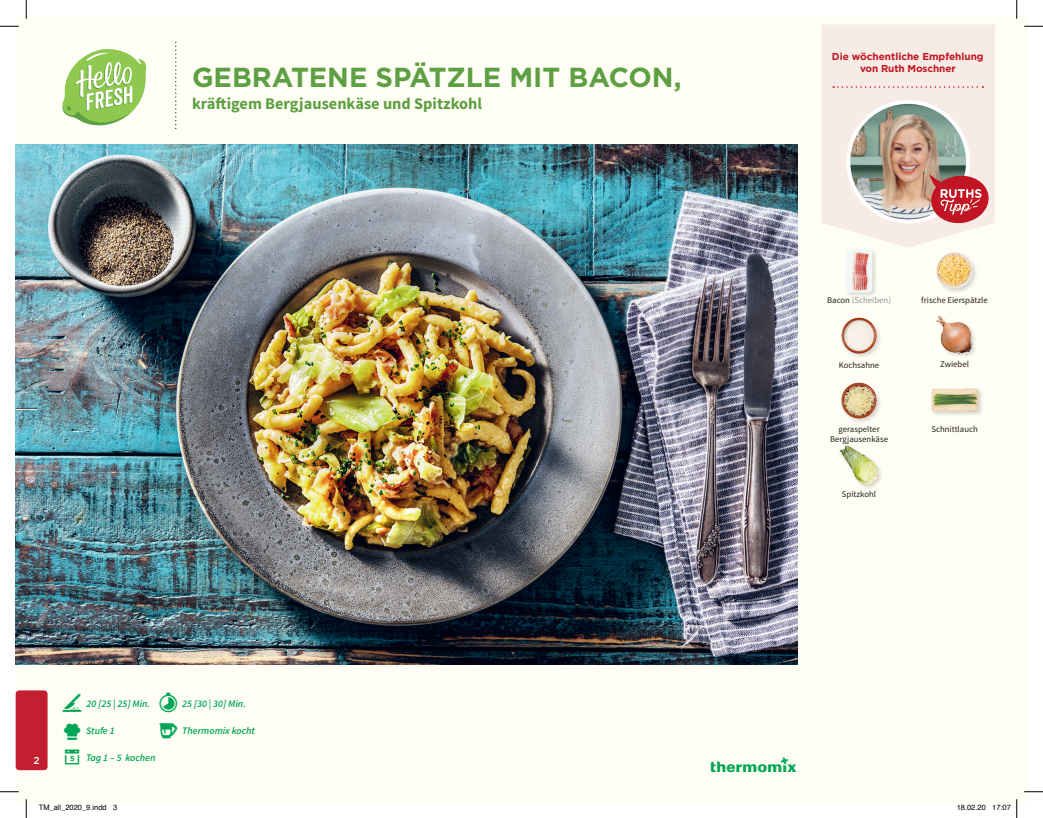
<style>
.page{position:relative;width:1043px;height:818px;background:#fff}
.page>*{position:absolute;margin:0;border:0;box-sizing:border-box;transform-origin:0 0}
.t1{font:700 27.5px "Gotham";color:#5e9f43}
.t2{font:700 16.25px "Source Sans Pro";color:#5e9f43}
.t3{font:italic 600 10px "Source Sans Pro";color:#00a656}
.t4{font:700 10px/12.5px "Gotham";color:#c11522;text-align:center}
.t5{font:500 10px "Gotham";color:#fffef4}
.t6{font:8.75px "Source Sans Pro";color:#231f20}
.t7{font:8.75px "Source Sans Pro";color:#939598}
.t8{font:7.5px "Helvetica";color:#000}
.s1{color:#231f20}
</style>
<div class="page">
<div style="left:16px;top:16px;width:1011px;height:786px;background:#fffef4"></div>
<svg style="left:62px;top:48px;width:85px;height:78px"></svg>
<div style="left:16px;top:690px;width:32px;height:80px;background:#c31f31;border-radius:4px"></div>
<svg style="left:175px;top:41px;width:622px;height:104px"></svg>
<div style="left:838px;top:445px;width:46px;height:46px;background:#231f20;opacity:.2"></div>
<img style="left:839px;top:445px;width:40px;height:40px">
<div style="left:930px;top:387px;width:54px;height:31px;background:#231f20;opacity:.2"></div>
<img style="left:930px;top:387px;width:48px;height:31px">
<img style="left:841px;top:382px;width:39px;height:40px">
<img style="left:841px;top:317px;width:39px;height:40px">
<img style="left:935px;top:315px;width:40px;height:42px">
<img style="left:936px;top:252px;width:40px;height:40px">
<div style="left:844px;top:248px;width:34px;height:50px;background:#231f20;opacity:.2"></div>
<img style="left:844px;top:249px;width:34px;height:43px">
<img style="left:16px;top:145px;width:781px;height:519px">
<svg style="left:821px;top:24px;width:174px;height:224px;background:#f7ede7"></svg>
<img style="left:848px;top:102px;width:120px;height:119px;border-radius:60px">
<div style="left:846px;top:100px;width:123px;height:123px;border:4px solid #fff;border-radius:50%"></div>
<svg style="left:833px;top:86px;width:150px;height:2px"></svg>
<svg style="left:929px;top:174px;width:61px;height:51px;background:#d0666b"></svg>
<svg style="left:16px;top:408px;width:21px;height:2px"></svg>
<svg style="left:0;top:25px;width:19px;height:2px"></svg>
<svg style="left:1024px;top:25px;width:18px;height:2px"></svg>
<svg style="left:0;top:791px;width:19px;height:1px"></svg>
<svg style="left:1024px;top:790px;width:18px;height:2px"></svg>
<svg style="left:25px;top:0;width:2px;height:19px"></svg>
<svg style="left:25px;top:799px;width:2px;height:19px"></svg>
<svg style="left:1016px;top:0;width:1px;height:19px"></svg>
<svg style="left:38px;top:802px;width:69px;height:1px"></svg>
<svg style="left:992px;top:799px;width:25px;height:19px"></svg>
<h1 class="t1" style="left:192px;top:59px;width:491px">GEBRATENE SPÄTZLE MIT BACON,</h1>
<h2 class="t2" style="left:192px;top:93px;width:291px">kräftigem Bergjausenkäse und Spitzkohl</h2>
<p class="t5" style="left:33px;top:753px;width:8px">12</p>
<p class="t3" style="left:87px;top:697px;width:65px">20 [25 | 25] Min.</p>
<p class="t3" style="left:182px;top:697px;width:65px">25 [30 | 30] Min.</p>
<p class="t3" style="left:86px;top:724px;width:30px">Stufe 1</p>
<p class="t3" style="left:182px;top:724px;width:74px">Thermomix kocht</p>
<p class="t3" style="left:86px;top:751px;width:71px">Tag 1 – 5 kochen</p>
<p class="t4" style="left:832px;top:50px;width:153px">Die wöchentliche Empfehlung von Ruth Moschner</p>
<p class="t7" style="left:827px;top:294px;width:65px"><span class="s1">Bacon</span> (Scheiben)</p>
<p class="t6" style="left:921px;top:294px;width:68px">frische Eierspätzle</p>
<p class="t6" style="left:838px;top:359px;width:42px">Kochsahne</p>
<p class="t6" style="left:940px;top:359px;width:30px">Zwiebel</p>
<p class="t6" style="left:838px;top:424px;width:43px">geraspelter</p>
<p class="t6" style="left:931px;top:424px;width:48px">Schnittlauch</p>
<p class="t6" style="left:830px;top:434px;width:60px">Bergjausenkäse</p>
<p class="t6" style="left:842px;top:489px;width:36px">Spitzkohl</p>
<p class="t8" style="left:39px;top:802px;width:80px">TM_all_2020_9.indd 3</p>
<p class="t8" style="left:956px;top:802px;width:56px">18.02.20 17:07</p>
</div>
